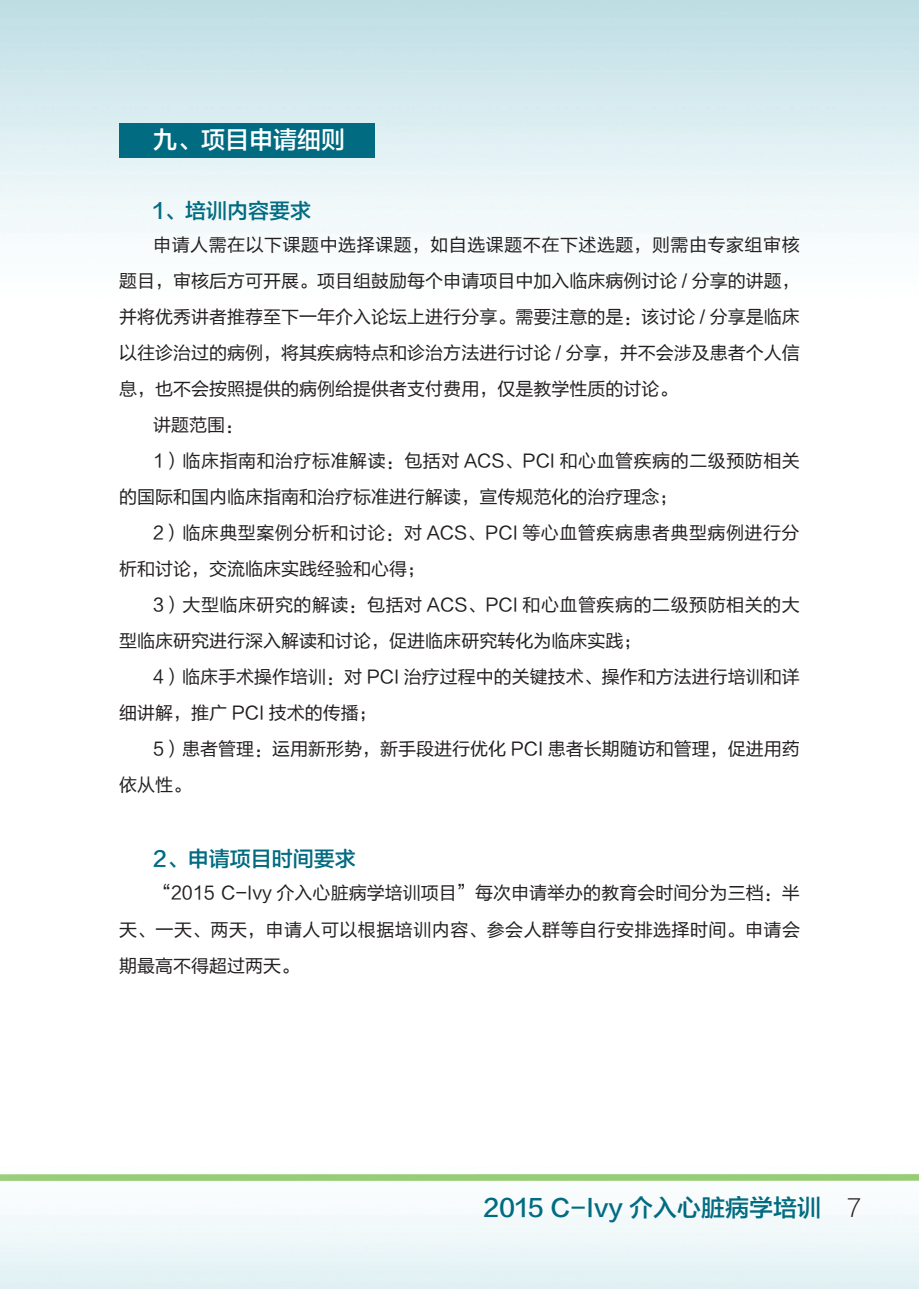
<style>
.page{position:relative;width:919px;height:1289px;background:#fff}
.page>*{position:absolute;margin:0;border:0;box-sizing:border-box;transform-origin:0 0}
.t1{font:24px "FZLTZHK GBK1 0";color:#016b82}
.t2{font:24px "FZLTZHK GBK1 0";color:#fff}
.t3{font:21px "FZLTZHK GBK1 0";color:#016b82}
.t4{font:18px/36px "FZLTHJW GB1 0";color:#231f20}
.t5{font:18px/36px "FZLTHJW GB1 0";letter-spacing:.03em;color:#231f20}
.s1{font-family:"FZLTXHK GBK1 0";color:#231f20}
</style>
<div class="page">
<img style="left:0;top:0;width:918px;height:1288px">
<div style="left:119px;top:123px;width:255px;height:34px;background:#016b82"></div>
<p class="t2" style="left:153px;top:127px;width:194px">九、项目申请细则</p>
<p class="t3" style="left:153px;top:199px;width:159px">1、培训内容要求</p>
<p class="t4" style="left:119px;top:227px;width:682px;text-align:justify;text-indent:34px">申请人需在以下课题中选择课题，如自选课题不在下述选题，则需由专家组审核题目，审核后方可开展。项目组鼓励每个申请项目中加入临床病例讨论 / 分享的讲题，并将优秀讲者推荐至下一年介入论坛上进行分享。需要注意的是：该讨论 / 分享是临床以往诊治过的病例，将其疾病特点和诊治方法进行讨论 / 分享，并不会涉及患者个人信息，也不会按照提供的病例给提供者支付费用，仅是教学性质的讨论。</p>
<p class="t4" style="left:153px;top:407px;width:92px">讲题范围：</p>
<p class="t4" style="left:119px;top:443px;width:682px;text-indent:34px">1）临床指南和治疗标准解读：包括对 ACS、PCI 和心血管疾病的二级预防相关的国际和国内临床指南和治疗标准进行解读，宣传规范化的治疗理念；</p>
<p class="t5" style="left:119px;top:515px;width:682px;text-indent:34px">2）临床典型案例分析和讨论：对 ACS、PCI 等心血管疾病患者典型病例进行分析和讨论，交流临床实践经验和心得；</p>
<p class="t4" style="left:119px;top:587px;width:682px;text-indent:34px">3）大型临床研究的解读：包括对 ACS、PCI 和心血管疾病的二级预防相关的大型临床研究进行深入解读和讨论，促进临床研究转化为临床实践；</p>
<p class="t4" style="left:119px;top:659px;width:682px;text-indent:34px">4）临床手术操作培训：对 PCI 治疗过程中的关键技术、操作和方法进行培训和详细讲解，推广 PCI 技术的传播；</p>
<p class="t4" style="left:119px;top:731px;width:682px;text-indent:34px">5）患者管理：运用新形势，新手段进行优化 PCI 患者长期随访和管理，促进用药依从性。</p>
<p class="t3" style="left:153px;top:847px;width:204px">2、申请项目时间要求</p>
<p class="t4" style="left:119px;top:875px;width:682px;text-align:justify;text-indent:34px">“2015 C-Ivy 介入心脏病学培训项目”每次申请举办的教育会时间分为三档：半天、一天、两天，申请人可以根据培训内容、参会人群等自行安排选择时间。申请会期最高不得超过两天。</p>
<h1 class="t1" style="left:483px;top:1194px;width:379px">2015 C-Ivy 介入心脏病学培训 <span class="s1">7</span></h1>
</div>
